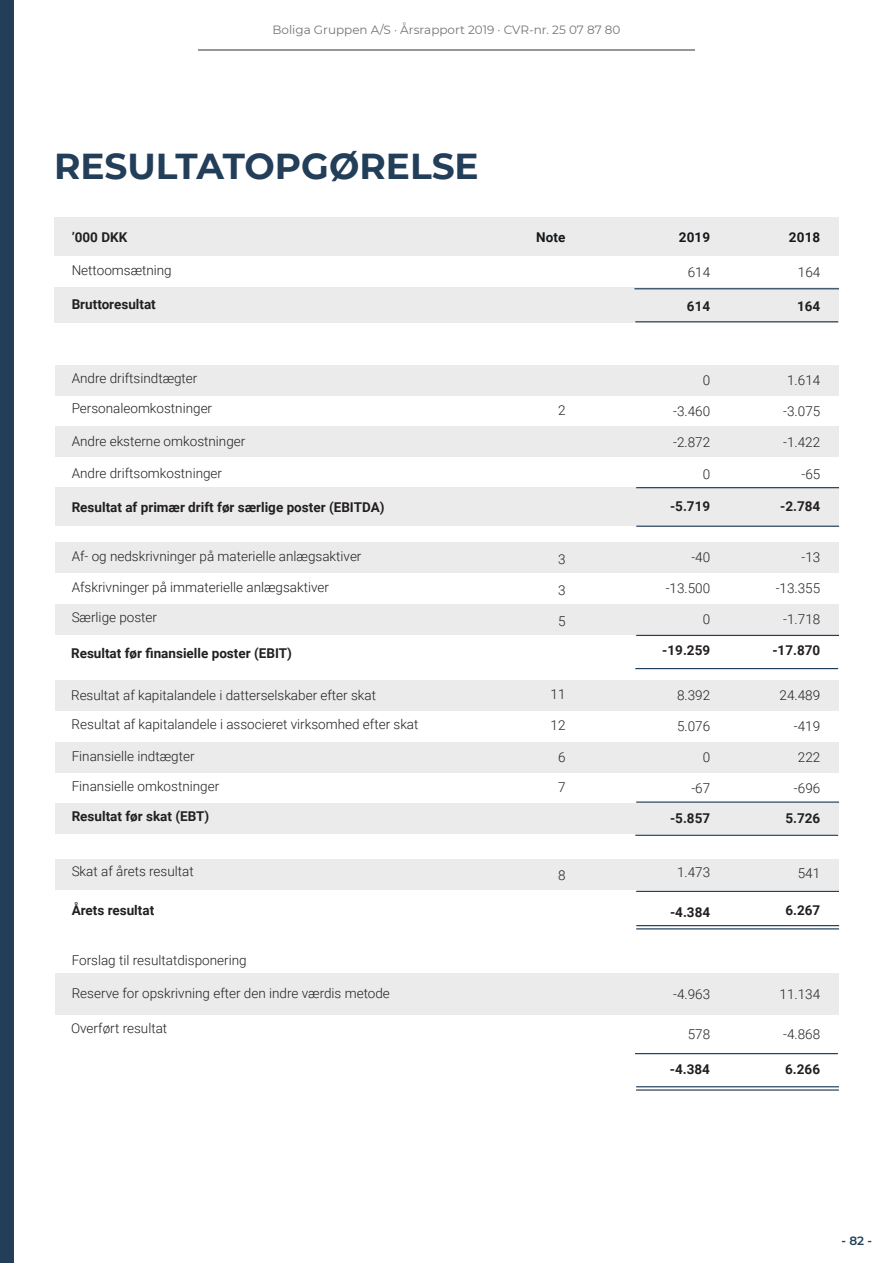
<style>
.page{position:relative;width:893px;height:1263px;background:#fff}
.page>*{position:absolute;margin:0;border:0;box-sizing:border-box;transform-origin:0 0}
.t1{font:700 36px "Montserrat";color:#223e59}
.t2{font:300 13.5px "Roboto";color:#231f20}
.t3{font:700 13.5px "Roboto";color:#231f20}
.t4{font:700 13.5px "Roboto";letter-spacing:.01em;color:#15191c}
.t5{font:12px "Montserrat";color:#717575}
.t6{font:600 12px "Montserrat";color:#223e59}
</style>
<div class="page">
<hr style="left:198px;top:50px;width:497px;height:1px;background:#717575">
<div style="left:0;top:0;width:14px;height:1263px;background:#223e59"></div>
<div style="left:55px;top:859px;width:784px;height:30px;background:#ebebec"></div>
<div style="left:55px;top:218px;width:784px;height:38px;background:#ebebec"></div>
<div style="left:55px;top:287px;width:784px;height:35px;background:#ebebec"></div>
<div style="left:55px;top:365px;width:784px;height:31px;background:#ebebec"></div>
<div style="left:55px;top:426px;width:784px;height:31px;background:#ebebec"></div>
<div style="left:55px;top:487px;width:784px;height:39px;background:#ebebec"></div>
<div style="left:55px;top:543px;width:784px;height:30px;background:#ebebec"></div>
<div style="left:55px;top:605px;width:784px;height:30px;background:#ebebec"></div>
<hr style="left:634px;top:288px;width:205px;height:1px;background:#223e59">
<hr style="left:636px;top:487px;width:203px;height:1px;background:#223e59">
<hr style="left:636px;top:635px;width:203px;height:1px;background:#223e59">
<div style="left:55px;top:680px;width:784px;height:30px;background:#ebebec"></div>
<div style="left:55px;top:742px;width:784px;height:30px;background:#ebebec"></div>
<div style="left:55px;top:803px;width:784px;height:31px;background:#ebebec"></div>
<hr style="left:636px;top:891px;width:203px;height:1px;background:#223e59">
<div style="left:55px;top:973px;width:784px;height:42px;background:#ebebec"></div>
<hr style="left:636px;top:925px;width:203px;height:1px;background:#223e59">
<hr style="left:636px;top:928px;width:203px;height:1px;background:#223e59">
<hr style="left:636px;top:1086px;width:203px;height:1px;background:#223e59">
<hr style="left:636px;top:1089px;width:203px;height:2px;background:#223e59">
<hr style="left:635px;top:1053px;width:203px;height:1px;background:#223e59">
<hr style="left:635px;top:321px;width:203px;height:1px;background:#223e59">
<hr style="left:636px;top:526px;width:203px;height:1px;background:#223e59">
<hr style="left:635px;top:668px;width:203px;height:1px;background:#223e59">
<hr style="left:636px;top:801px;width:203px;height:2px;background:#223e59">
<hr style="left:635px;top:835px;width:203px;height:1px;background:#223e59">
<p class="t5" style="left:272px;top:21px;width:350px">Boliga Gruppen A/S · Årsrapport 2019 · CVR-nr. 25 07 87 80</p>
<h1 class="t1" style="left:54px;top:141px;width:426px">RESULTATOPGØRELSE</h1>
<p class="t3" style="left:72px;top:228px;width:57px">’000 DKK</p>
<p class="t4" style="left:536px;top:228px;width:31px">Note</p>
<p class="t4" style="left:679px;top:228px;width:33px">2019</p>
<p class="t4" style="left:789px;top:228px;width:33px">2018</p>
<p class="t2" style="left:72px;top:260px;width:102px">Nettoomsætning</p>
<p class="t2" style="left:688px;top:262px;width:24px">614</p>
<p class="t2" style="left:798px;top:262px;width:24px">164</p>
<p class="t3" style="left:72px;top:295px;width:86px">Bruttoresultat</p>
<p class="t3" style="left:687px;top:296px;width:25px">614</p>
<p class="t3" style="left:797px;top:296px;width:25px">164</p>
<p class="t2" style="left:72px;top:369px;width:127px">Andre driftsindtægter</p>
<p class="t2" style="left:703px;top:371px;width:9px">0</p>
<p class="t2" style="left:787px;top:371px;width:35px">1.614</p>
<p class="t2" style="left:72px;top:399px;width:142px">Personaleomkostninger</p>
<p class="t2" style="left:558px;top:401px;width:9px">2</p>
<p class="t2" style="left:673px;top:402px;width:39px">-3.460</p>
<p class="t2" style="left:783px;top:401px;width:39px">-3.075</p>
<p class="t2" style="left:72px;top:432px;width:175px">Andre eksterne omkostninger</p>
<p class="t2" style="left:673px;top:432px;width:39px">-2.872</p>
<p class="t2" style="left:783px;top:432px;width:39px">-1.422</p>
<p class="t2" style="left:72px;top:463px;width:152px">Andre driftsomkostninger</p>
<p class="t3" style="left:72px;top:497px;width:314px">Resultat af primær drift før særlige poster (EBITDA)</p>
<p class="t2" style="left:703px;top:465px;width:9px">0</p>
<p class="t3" style="left:670px;top:497px;width:42px">-5.719</p>
<p class="t2" style="left:801px;top:465px;width:20px">-65</p>
<p class="t3" style="left:780px;top:497px;width:42px">-2.784</p>
<p class="t2" style="left:72px;top:546px;width:291px">Af- og nedskrivninger på materielle anlægsaktiver</p>
<p class="t2" style="left:558px;top:549px;width:9px">3</p>
<p class="t2" style="left:691px;top:548px;width:20px">-40</p>
<p class="t2" style="left:801px;top:548px;width:20px">-13</p>
<p class="t2" style="left:72px;top:577px;width:259px">Afskrivninger på immaterielle anlægsaktiver</p>
<p class="t2" style="left:666px;top:579px;width:46px">-13.500</p>
<p class="t2" style="left:776px;top:579px;width:46px">-13.355</p>
<p class="t2" style="left:72px;top:608px;width:87px">Særlige poster</p>
<p class="t2" style="left:703px;top:610px;width:9px">0</p>
<p class="t2" style="left:783px;top:610px;width:39px">-1.718</p>
<p class="t2" style="left:558px;top:580px;width:9px">3</p>
<p class="t2" style="left:558px;top:611px;width:9px">5</p>
<p class="t3" style="left:71px;top:643px;width:222px">Resultat før finansielle poster (EBIT)</p>
<p class="t3" style="left:662px;top:641px;width:49px">-19.259</p>
<p class="t3" style="left:772px;top:641px;width:49px">-17.870</p>
<p class="t2" style="left:71px;top:685px;width:306px">Resultat af kapitalandele i datterselskaber efter skat</p>
<p class="t2" style="left:677px;top:685px;width:35px">8.392</p>
<p class="t2" style="left:780px;top:685px;width:42px">24.489</p>
<p class="t2" style="left:72px;top:714px;width:348px">Resultat af kapitalandele i associeret virksomhed efter skat</p>
<p class="t2" style="left:677px;top:716px;width:35px">5.076</p>
<p class="t2" style="left:794px;top:716px;width:28px">-419</p>
<p class="t2" style="left:72px;top:746px;width:124px">Finansielle indtægter</p>
<p class="t2" style="left:703px;top:747px;width:9px">0</p>
<p class="t2" style="left:798px;top:747px;width:24px">222</p>
<p class="t2" style="left:72px;top:776px;width:149px">Finansielle omkostninger</p>
<p class="t2" style="left:691px;top:778px;width:20px">-67</p>
<p class="t2" style="left:794px;top:778px;width:28px">-696</p>
<p class="t3" style="left:72px;top:807px;width:139px">Resultat før skat (EBT)</p>
<p class="t3" style="left:670px;top:809px;width:42px">-5.857</p>
<p class="t3" style="left:785px;top:809px;width:36px">5.726</p>
<p class="t2" style="left:551px;top:685px;width:16px">11</p>
<p class="t2" style="left:551px;top:716px;width:16px">12</p>
<p class="t2" style="left:558px;top:747px;width:9px">6</p>
<p class="t2" style="left:558px;top:777px;width:9px">7</p>
<p class="t2" style="left:72px;top:861px;width:124px">Skat af årets resultat</p>
<p class="t2" style="left:677px;top:863px;width:35px">1.473</p>
<p class="t2" style="left:798px;top:864px;width:24px">541</p>
<p class="t2" style="left:558px;top:865px;width:9px">8</p>
<p class="t3" style="left:72px;top:900px;width:84px">Årets resultat</p>
<p class="t3" style="left:670px;top:902px;width:42px">-4.384</p>
<p class="t3" style="left:785px;top:900px;width:36px">6.267</p>
<p class="t2" style="left:72px;top:951px;width:176px">Forslag til resultatdisponering</p>
<p class="t2" style="left:72px;top:984px;width:320px">Reserve for opskrivning efter den indre værdis metode</p>
<p class="t2" style="left:673px;top:985px;width:39px">-4.963</p>
<p class="t2" style="left:780px;top:985px;width:42px">11.134</p>
<p class="t2" style="left:71px;top:1019px;width:98px">Overført resultat</p>
<p class="t3" style="left:670px;top:1060px;width:42px">-4.384</p>
<p class="t3" style="left:785px;top:1060px;width:36px">6.266</p>
<p class="t2" style="left:688px;top:1025px;width:24px">578</p>
<p class="t2" style="left:783px;top:1025px;width:39px">-4.868</p>
<p class="t6" style="left:841px;top:1232px;width:32px">- 82 -</p>
</div>
